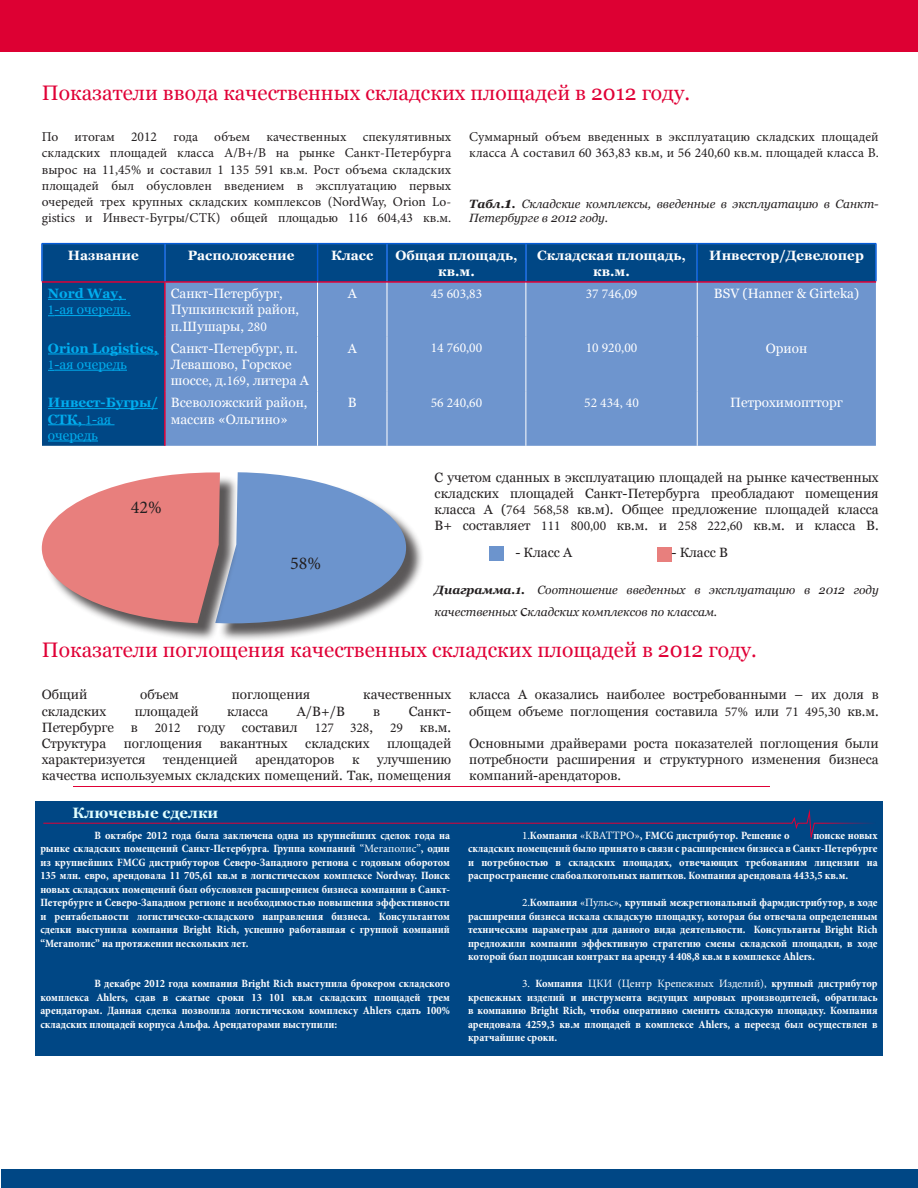
<style>
.page{position:relative;width:918px;height:1188px;background:#fff}
.page>*{position:absolute;margin:0;border:0;box-sizing:border-box;transform-origin:0 0}
.t1{font:21px "Georgia";color:#e00036}
.t2{font:18px "Minion Pro";color:#231f20}
.t3{font:700 15px "Georgia";color:#e1ffff}
.t4{font:13.5px/16.2px "Georgia";color:#231f20;text-align:justify}
.t5{font:13.5px/16.2px "Minion Pro";color:#231f20;text-align:justify}
.t6{font:13.5px/16.2px "Georgia";color:#fff}
.t7{font:700 13.5px/16.2px "Georgia";color:#fff;text-align:center}
.t8{font:700 13.5px/16.2px "Georgia";color:#00aeef}
.t9{font:13.5px "Minion Pro";color:#fff}
.t10{font:13.5px "Georgia";color:#00aeef}
.t11{font:italic 12px/14.4px "Georgia";color:#231f20}
.t12{font:700 condensed 11.25px/13.5px "Minion Pro";color:#fff;text-align:justify}
.s1{font-weight:700}
.s2{font-weight:700;font-size:15px}
.s3{font-family:"Minion Pro"}
.s4{font-family:"Minion Pro";font-weight:400}
.s5{font-weight:400}
.s6{font-family:"Minion Pro";font-style:normal;font-size:18px}
.s7{font-family:"Georgia"}
.s8{font-weight:400;font-stretch:normal}
.s9{font-stretch:normal}
</style>
<div class="page">
<div style="left:35px;top:801px;width:848px;height:254px;background:#004785"></div>
<div style="left:219px;top:475px;width:206px;height:167px;background:#231f20;opacity:.75"></div>
<div style="left:44px;top:475px;width:194px;height:167px;background:#231f20;opacity:.75"></div>
<svg style="left:42px;top:472px;width:364px;height:151px;background:#b29aaf"></svg>
<div style="left:657px;top:547px;width:14px;height:14px;background:#e87f7d"></div>
<div style="left:490px;top:547px;width:14px;height:14px;background:#6c94cd"></div>
<hr style="left:42px;top:243px;width:123px;height:1px;background:#0059d8">
<hr style="left:165px;top:243px;width:153px;height:1px;background:#0059d8">
<hr style="left:318px;top:243px;width:69px;height:1px;background:#0059d8">
<hr style="left:387px;top:243px;width:139px;height:1px;background:#0059d8">
<hr style="left:526px;top:243px;width:171px;height:1px;background:#0059d8">
<hr style="left:697px;top:243px;width:179px;height:1px;background:#0059d8">
<hr style="left:876px;top:243px;width:1px;height:38px;background:#0059d8">
<svg style="left:42px;top:244px;width:834px;height:202px;background:#4d7cb7"></svg>
<hr style="left:48px;top:441px;width:50px;height:1px;background:#00aeef">
<hr style="left:73px;top:786px;width:697px;height:1px;background:#e00036">
<svg style="left:43px;top:809px;width:829px;height:31px"></svg>
<div style="left:0;top:0;width:918px;height:52px;background:#d03"></div>
<div style="left:1px;top:1170px;width:917px;height:18px;background:#004785"></div>
<p class="t1" style="left:42px;top:80px;width:650px">Показатели ввода качественных складских площадей в 2012 году.</p>
<p class="t5" style="left:42px;top:129px;width:411px">По итогам 2012 года объем качественных спекулятивных складских площадей класса А/В+/В на рынке Санкт-Петербурга вырос на 11,45% и составил 1 135 591 кв.м. Рост объема складских площадей был обусловлен введением в эксплуатацию первых очередей трех крупных складских комплексов (NordWay, Orion Lo&shy;gistics и Инвест-Бугры/СТК) общей площадью 116 604,43 кв.м.</p>
<p class="t5" style="left:469px;top:129px;width:411px">Суммарный объем введенных в эксплуатацию складских площадей класса А составил 60 363,83 кв.м, и 56 240,60 кв.м. площадей класса В.</p>
<p class="t11" style="left:469px;top:196px;width:411px"><span class="s1">Табл.</span><span class="s2">1</span><span class="s1">.</span> Складские комплексы, введенные в эксплуатацию в Санкт-<br>Петербурге в 2012 году.</p>
<p class="t7" style="left:68px;top:247px;width:73px">Название</p>
<p class="t7" style="left:188px;top:247px;width:108px">Расположение</p>
<p class="t7" style="left:331px;top:247px;width:44px">Класс</p>
<p class="t7" style="left:395px;top:247px;width:124px">Общая площадь, кв.м.</p>
<p class="t7" style="left:537px;top:247px;width:150px">Складская площадь, кв.м.</p>
<p class="t7" style="left:709px;top:247px;width:156px">Инвестор/Девелопер</p>
<p class="t8" style="left:48px;top:285px;width:76px">Nord Way,</p>
<p class="t10" style="left:48px;top:302px;width:84px"><span class="s3">1</span>-ая очередь.</p>
<p class="t6" style="left:171px;top:286px;width:130px">Санкт-Петербург,<br>Пушкинский район, п.Шушары, <span class="s3">280</span></p>
<p class="t6" style="left:348px;top:286px;width:11px">А</p>
<p class="t9" style="left:431px;top:284px;width:53px">45 603,83</p>
<p class="t9" style="left:586px;top:284px;width:53px">37 746,09</p>
<p class="t6" style="left:714px;top:286px;width:147px">BSV (Hanner &amp; Girteka)</p>
<p class="t8" style="left:48px;top:340px;width:112px">Orion Logistics,<br><span class="s4">1</span><span class="s5">-ая очередь</span></p>
<p class="t6" style="left:171px;top:340px;width:139px">Санкт-Петербург, п.<br>Левашово, Горское шоссе, д.<span class="s3">169</span>, литера А</p>
<p class="t6" style="left:348px;top:340px;width:11px">А</p>
<p class="t9" style="left:431px;top:339px;width:53px">14 760,00</p>
<p class="t9" style="left:586px;top:339px;width:53px">10 920,00</p>
<p class="t6" style="left:766px;top:340px;width:43px">Орион</p>
<p class="t8" style="left:48px;top:395px;width:111px">Инвест-Бугры/<br>СТК, <span class="s4">1</span><span class="s5">-ая очередь</span></p>
<p class="t6" style="left:171px;top:395px;width:138px">Всеволожский район, массив «Ольгино»</p>
<p class="t6" style="left:348px;top:395px;width:10px">В</p>
<p class="t9" style="left:431px;top:394px;width:53px">56 240,60</p>
<p class="t9" style="left:584px;top:394px;width:56px">52 434, 40</p>
<p class="t6" style="left:730px;top:395px;width:114px">Петрохимоптторг</p>
<p class="t2" style="left:131px;top:495px;width:32px">42%</p>
<p class="t2" style="left:290px;top:551px;width:32px">58%</p>
<p class="t4" style="left:435px;top:469px;width:446px">С учетом сданных в эксплуатацию площадей на рынке качественных складских площадей Санкт-Петербурга преобладают помещения класса А (<span class="s3">764 568,58</span> кв.м). Общее предложение площадей класса В+ составляет <span class="s3">111 800,00</span> кв.м. и <span class="s3">258 222,60</span> кв.м. и класса В.</p>
<p class="t4" style="left:515px;top:545px;width:58px">- Класс А</p>
<p class="t4" style="left:671px;top:545px;width:58px">- Класс В</p>
<p class="t11" style="left:435px;top:580px;width:446px;line-height:21.6px"><span class="s1">Диаграмма.1.</span> Соотношение введенных в эксплуатацию в 2012 году качественных <span class="s6">с</span>кладских комплексов по классам.</p>
<p class="t1" style="left:42px;top:637px;width:716px">Показатели поглощения качественных складских площадей в 2012 году.</p>
<p class="t4" style="left:42px;top:687px;width:47px">Общий</p>
<p class="t4" style="left:140px;top:687px;width:40px">объем</p>
<p class="t4" style="left:232px;top:687px;width:80px">поглощения</p>
<p class="t4" style="left:363px;top:687px;width:89px">качественных</p>
<p class="t4" style="left:42px;top:703px;width:66px">складских</p>
<p class="t4" style="left:135px;top:703px;width:66px">площадей</p>
<p class="t4" style="left:227px;top:703px;width:43px">класса</p>
<p class="t4" style="left:297px;top:703px;width:50px">А/В+/В</p>
<p class="t4" style="left:373px;top:703px;width:8px">в</p>
<p class="t4" style="left:409px;top:703px;width:44px">Санкт-</p>
<p class="t4" style="left:42px;top:719px;width:74px">Петербурге</p>
<p class="t4" style="left:131px;top:719px;width:8px">в</p>
<p class="t5" style="left:155px;top:719px;width:27px">2012</p>
<p class="t4" style="left:198px;top:719px;width:29px">году</p>
<p class="t4" style="left:242px;top:719px;width:57px">составил</p>
<p class="t5" style="left:315px;top:719px;width:60px">127 328<span class="s7">,</span></p>
<p class="t5" style="left:390px;top:719px;width:14px">29</p>
<p class="t4" style="left:420px;top:719px;width:33px">кв.м.</p>
<p class="t4" style="left:42px;top:736px;width:66px">Структура</p>
<p class="t4" style="left:124px;top:736px;width:80px">поглощения</p>
<p class="t4" style="left:220px;top:736px;width:69px">вакантных</p>
<p class="t4" style="left:305px;top:736px;width:66px">складских</p>
<p class="t4" style="left:387px;top:736px;width:66px">площадей</p>
<p class="t4" style="left:42px;top:752px;width:105px">характеризуется</p>
<p class="t4" style="left:163px;top:752px;width:76px">тенденцией</p>
<p class="t4" style="left:255px;top:752px;width:81px">арендаторов</p>
<p class="t4" style="left:352px;top:752px;width:9px">к</p>
<p class="t4" style="left:469px;top:687px;width:411px">класса А оказались наиболее востребованными – их доля в общем объеме поглощения составила <span class="s3">57%</span> или <span class="s3">71 495,30</span> кв.м.</p>
<p class="t4" style="left:469px;top:736px;width:411px">Основными драйверами роста показателей поглощения были потребности расширения и структурного изменения бизнеса компаний-арендаторов.</p>
<p class="t4" style="left:42px;top:752px;width:411px;text-align:right">улучшению<br>качества используемых складских помещений. Так, помещения</p>
<p class="t3" style="left:73px;top:803px;width:147px">Ключевые сделки</p>
<p class="t12" style="left:40px;top:828px;width:411px;text-indent:54px">В октябре 2012 года была заключена одна из крупнейших сделок года на рынке складских помещений Санкт-Петербурга. Группа компаний <span class="s8">“Мегаполис”</span>, один из крупнейших FMCG дистрибуторов Северо-Западного региона с годовым оборотом 135 млн. евро, арендовала 11 705,61 кв.м в логистическом комплексе Nordway. Поиск новых складских помещений был обусловлен расширением бизнеса компании в Санкт-Петербурге и Северо-Западном регионе и необходимостью повышения эффективности и рентабельности логистическо-складского направления бизнеса. Консультантом сделки выступила компания Bright Rich, успешно работавшая с группой компаний “Мегаполис” на протяжении нескольких лет.</p>
<p class="t12" style="left:40px;top:977px;width:411px;text-indent:54px">В декабре 2012 года компания Bright Rich выступила брокером складского комплекса Ahlers, сдав в сжатые сроки 13 101 кв.м складских площадей трем арендаторам. Данная сделка позволила логистическом комплексу Ahlers сдать 100% складских площадей корпуса Альфа. Арендаторами выступили:</p>
<p class="t12" style="left:522px;top:828px;width:269px"><span class="s8">1.</span>Компания <span class="s8">«КВАТТРО»</span>, FMCG дистрибутор. Решение о</p>
<p class="t12" style="left:468px;top:828px;width:411px;text-indent:345px">поиске новых складских помещений было принято в связи с расширением бизнеса в Санкт-Петербурге и потребностью в складских площадях, отвечающих требованиям лицензии на распространение слабоалкогольных напитков. Компания арендовала 4433,5 кв.м.</p>
<p class="t12" style="left:468px;top:896px;width:411px;text-indent:54px"><span class="s8">2.</span>Компания <span class="s8">«Пульс»</span><span class="s9">,</span> крупный межрегиональный фармдистрибутор, в ходе расширения бизнеса искала складскую площадку, которая бы отвечала определенным техническим параметрам для данного вида деятельности. Консультанты Bright Rich предложили компании эффективную стратегию смены складской площадки, в ходе которой был подписан контракт на аренду 4 408,8 кв.м в комплексе Ahlers.</p>
<p class="t12" style="left:468px;top:977px;width:411px;text-indent:54px"><span class="s8">3.</span> Компания <span class="s8">ЦКИ (Центр Крепежных Изделий),</span> крупный дистрибутор крепежных изделий и инструмента ведущих мировых производителей, обратилась в компанию Bright Rich, чтобы оперативно сменить складскую площадку. Компания арендовала 4259,3 кв.м площадей в комплексе Ahlers, а переезд был осуществлен в кратчайшие сроки.</p>
</div>
